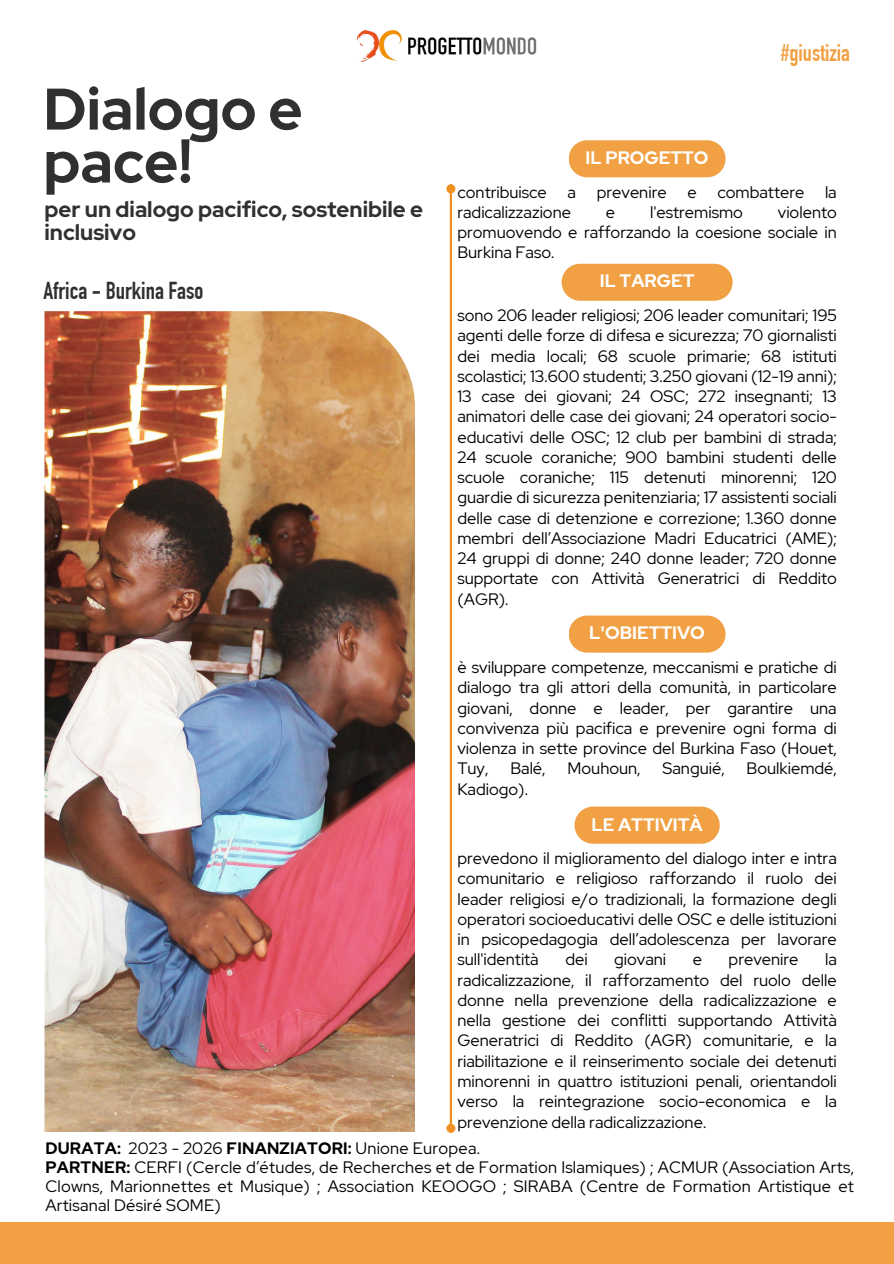
<style>
.page{position:relative;width:894px;height:1264px;background:#fff}
.page>*{position:absolute;margin:0;border:0;box-sizing:border-box;transform-origin:0 0}
.t1{font:700 58.5px/52.8px "Red Hat Display";color:#303030}
.t2{font:700 24px "DIN Condensed";color:#303030}
.t3{font:700 23.55px "DIN Condensed";color:#f1a043}
.t4{font:700 22.2px/22.5px "Red Hat Display";color:#303030}
.t5{font:700 18px "Red Hat Display";color:#fff}
.t6{font:16.5px/20.2px "Red Hat Display";color:#000;text-align:justify}
.s1{font-weight:700}
</style>
<div class="page">
<img style="left:356px;top:30px;width:181px;height:32px">
<svg style="left:569px;top:615px;width:156px;height:37px;background:#f1a54e"></svg>
<svg style="left:561px;top:264px;width:171px;height:37px;background:#f1a44c"></svg>
<svg style="left:574px;top:806px;width:145px;height:37px;background:#f1a64f"></svg>
<div style="left:0;top:1221px;width:893px;height:42px;background:#f1a043"></div>
<hr style="left:449px;top:193px;width:3px;height:931px;background:#f09020">
<div style="left:447px;top:185px;width:7px;height:7px;background:#f09020;border-radius:50%"></div>
<div style="left:446px;top:184px;width:9px;height:9px;border:2px solid #f09020;border-radius:50%"></div>
<div style="left:447px;top:1124px;width:7px;height:7px;background:#f09020;border-radius:50%"></div>
<div style="left:446px;top:1123px;width:9px;height:9px;border:2px solid #f09020;border-radius:50%"></div>
<img style="left:44px;top:311px;width:371px;height:821px">
<svg style="left:569px;top:140px;width:156px;height:37px;background:#f1a44c"></svg>
<p class="t1" style="left:43px;top:82px;width:261px">Dialogo e pace!</p>
<h3 class="t4" style="left:44px;top:198px;width:380px">per un dialogo pacifico, sostenibile e inclusivo</h3>
<p class="t2" style="left:43px;top:282px;width:162px">Africa - Burkina Faso</p>
<h2 class="t5" style="left:585px;top:145px;width:124px">IL PROGETTO</h2>
<p class="t3" style="left:780px;top:44px;width:71px">#giustizia</p>
<p class="t6" style="left:457px;top:182px;width:91px">contribuisce</p>
<p class="t6" style="left:567px;top:182px;width:10px">a</p>
<p class="t6" style="left:596px;top:182px;width:71px">prevenire</p>
<p class="t6" style="left:687px;top:182px;width:11px">e</p>
<p class="t6" style="left:717px;top:182px;width:88px">combattere</p>
<p class="t6" style="left:824px;top:182px;width:13px">la</p>
<p class="t6" style="left:457px;top:202px;width:115px">radicalizzazione</p>
<p class="t6" style="left:605px;top:202px;width:11px">e</p>
<p class="t6" style="left:650px;top:202px;width:94px">l'estremismo</p>
<p class="t6" style="left:457px;top:202px;width:381px;text-indent:320px">violento promuovendo e rafforzando la coesione sociale in Burkina Faso.</p>
<p class="t5" style="left:599px;top:269px;width:96px">IL TARGET</p>
<h3 class="t6" style="left:457px;top:305px;width:381px">sono 206 leader religiosi; 206 leader comunitari; 195 agenti delle forze di difesa e sicurezza; 70 giornalisti dei media locali; 68 scuole primarie; 68 istituti scolastici; 13.600 studenti; 3.250 giovani (12-19 anni); 13 case dei giovani; 24 OSC; 272 insegnanti; 13 animatori delle case dei giovani; 24 operatori socio&shy;educativi delle OSC; 12 club per bambini di strada; 24 scuole coraniche; 900 bambini studenti delle scuole coraniche; 115 detenuti minorenni; 120 guardie di sicurezza penitenziaria; 17 assistenti sociali delle case di detenzione e correzione; 1.360 donne membri dell’Associazione Madri Educatrici (AME); 24 gruppi di donne; 240 donne leader; 720 donne supportate con Attività Generatrici di Reddito (AGR).</h3>
<h1 class="t5" style="left:589px;top:621px;width:117px">L'OBIETTIVO</h1>
<h2 class="t6" style="left:457px;top:657px;width:381px">è sviluppare competenze, meccanismi e pratiche di dialogo tra gli attori della comunità, in particolare giovani, donne e leader, per garantire una convivenza più pacifica e prevenire ogni forma di violenza in sette province del Burkina Faso (Houet, Tuy,</h2>
<h2 class="t6" style="left:510px;top:758px;width:37px">Balé,</h2>
<h2 class="t6" style="left:567px;top:758px;width:74px">Mouhoun,</h2>
<h2 class="t6" style="left:662px;top:758px;width:64px">Sanguié,</h2>
<h2 class="t6" style="left:746px;top:758px;width:92px">Boulkiemdé,</h2>
<h2 class="t6" style="left:457px;top:778px;width:72px">Kadiogo).</h2>
<h3 class="t5" style="left:591px;top:813px;width:113px">LE ATTIVITÀ</h3>
<h2 class="t6" style="left:457px;top:848px;width:381px">prevedono il miglioramento del dialogo inter e intra comunitario e religioso rafforzando il ruolo dei leader religiosi e/o tradizionali, la formazione degli operatori socioeducativi delle OSC e delle istituzioni in psicopedagogia dell’adolescenza per lavorare sull'identità</h2>
<h2 class="t6" style="left:457px;top:949px;width:381px;text-indent:367px">la radicalizzazione, il rafforzamento del ruolo delle donne nella prevenzione della radicalizzazione e nella gestione dei conflitti supportando Attività Generatrici di Reddito (AGR) comunitarie, e la riabilitazione e il reinserimento sociale dei detenuti minorenni in quattro istituzioni penali, orientandoli verso la reintegrazione socio-economica e la prevenzione della radicalizzazione.</h2>
<h2 class="t6" style="left:565px;top:949px;width:24px">dei</h2>
<h2 class="t6" style="left:614px;top:949px;width:54px">giovani</h2>
<h2 class="t6" style="left:692px;top:949px;width:11px">e</h2>
<h2 class="t6" style="left:728px;top:949px;width:71px">prevenire</h2>
<h3 class="t6" style="left:45px;top:1137px;width:436px"><span class="s1">DURATA:</span> 2023 - 2026 <span class="s1">FINANZIATORI:</span> Unione Europea.</h3>
<p class="t6" style="left:45px;top:1157px;width:809px;line-height:19.2px"><span class="s1">PARTNER:</span> CERFI (Cercle d’études, de Recherches et de Formation Islamiques) ; ACMUR (Association Arts, Clowns, Marionnettes et Musique) ; Association KEOOGO ; SIRABA (Centre de Formation Artistique et Artisanal Désiré SOME)</p>
</div>
